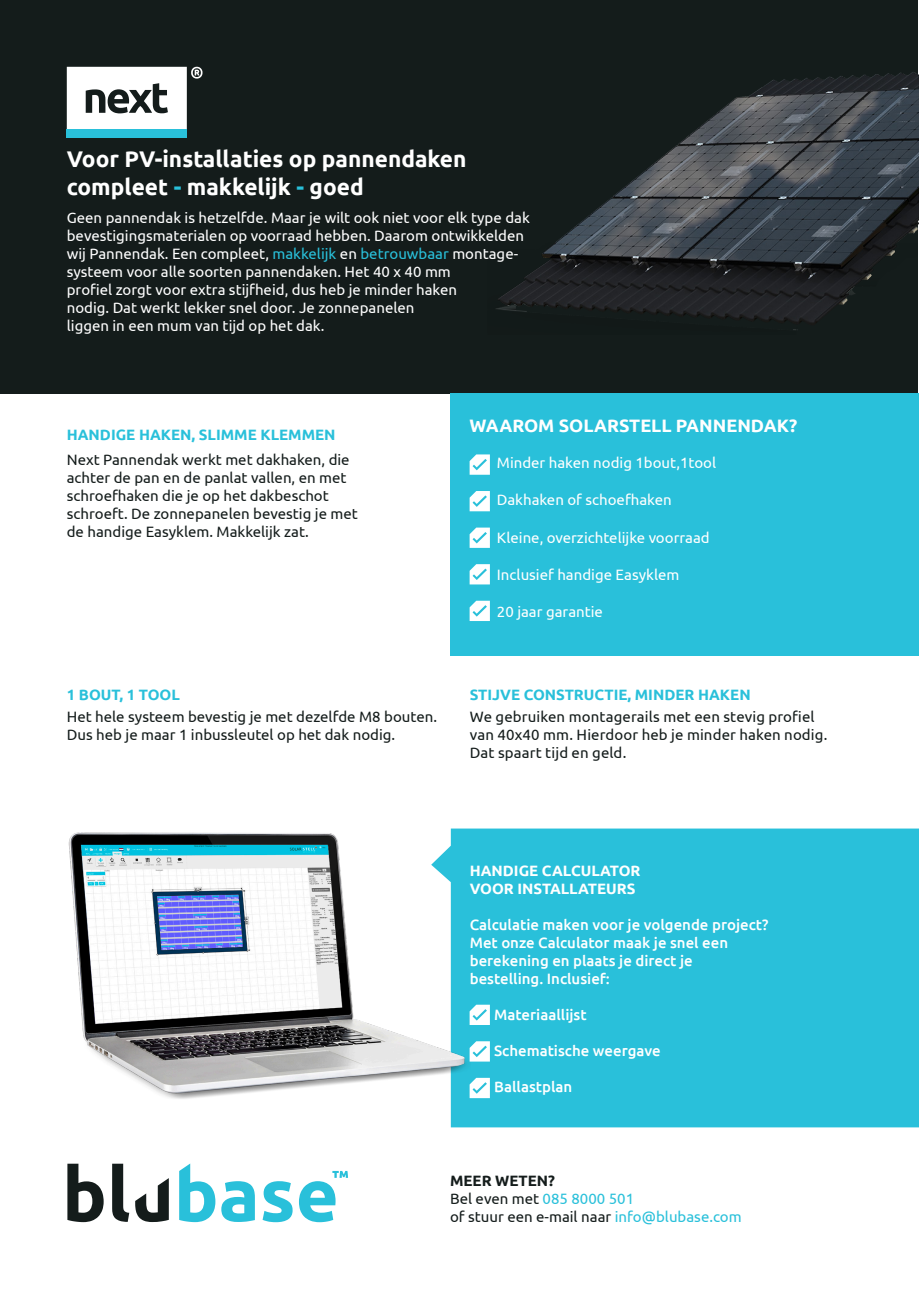
<style>
.page{position:relative;width:919px;height:1289px;background:#fff}
.page>*{position:absolute;margin:0;border:0;box-sizing:border-box;transform-origin:0 0}
.t1{font:700 22.65px/27.2px "Ubuntu";color:#fff}
.t2{font:700 18px "Ubuntu";color:#fff}
.t3{font:15px/18px "Ubuntu";color:#fff}
.t4{font:15px/18px "Ubuntu";color:#141c1b}
.t5{font:500 15px/18px "Ubuntu";color:#fff}
.t6{font:700 15px "Ubuntu";color:#29c0da}
.t7{font:700 15px/18px "Ubuntu";color:#fff}
.s1{color:#29c0da}
.s2{font-weight:700;color:#29c0da}
.s3{font-weight:700}
</style>
<div class="page">
<div style="left:1px;top:0;width:917px;height:393px;background:#141c1b"></div>
<div style="left:450px;top:393px;width:468px;height:263px;background:#29c0da"></div>
<div style="left:450px;top:828px;width:468px;height:299px;background:#29c0da"></div>
<img style="left:496px;top:72px;width:422px;height:258px">
<svg style="left:67px;top:1163px;width:37px;height:59px"></svg>
<svg style="left:112px;top:1163px;width:17px;height:58px"></svg>
<svg style="left:221px;top:1181px;width:34px;height:40px"></svg>
<svg style="left:262px;top:1181px;width:30px;height:41px"></svg>
<svg style="left:135px;top:1178px;width:34px;height:43px"></svg>
<svg style="left:179px;top:1163px;width:36px;height:59px"></svg>
<svg style="left:299px;top:1170px;width:49px;height:52px"></svg>
<img style="left:68px;top:828px;width:402px;height:280px">
<svg style="left:469px;top:454px;width:21px;height:21px"></svg>
<svg style="left:469px;top:491px;width:21px;height:20px"></svg>
<svg style="left:469px;top:527px;width:21px;height:21px"></svg>
<svg style="left:469px;top:1004px;width:21px;height:20px"></svg>
<svg style="left:469px;top:564px;width:21px;height:20px"></svg>
<svg style="left:469px;top:1041px;width:21px;height:20px"></svg>
<svg style="left:469px;top:600px;width:21px;height:21px"></svg>
<svg style="left:469px;top:1077px;width:21px;height:21px"></svg>
<svg style="left:67px;top:67px;width:135px;height:63px"></svg>
<div style="left:67px;top:130px;width:120px;height:8px;background:#29c0da"></div>
<p class="t1" style="left:67px;top:145px;width:401px">Voor PV-installaties op pannendaken compleet <span class="s1">-</span> makkelijk <span class="s1">-</span> goed</p>
<p class="t3" style="left:67px;top:208px;width:464px">Geen pannendak is hetzelfde. Maar je wilt ook niet voor elk type dak bevestigingsmaterialen op voorraad hebben. Daarom ontwikkelden wij Pannendak. Een compleet, <span class="s1">makkelijk</span> en <span class="s1">betrouwbaar</span> montage&shy;systeem voor alle soorten pannendaken. Het 40 x 40 mm<br>profiel zorgt voor extra stijfheid, dus heb je minder haken<br>nodig. Dat werkt lekker snel door. Je zonnepanelen<br>liggen in een mum van tijd op het dak.</p>
<p class="t6" style="left:67px;top:425px;width:270px">HANDIGE HAKEN, SLIMME KLEMMEN</p>
<p class="t4" style="left:67px;top:450px;width:292px">Next Pannendak werkt met dakhaken, die achter de pan en de panlat vallen, en met schroefhaken die je op het dakbeschot schroeft. De zonnepanelen bevestig je met de handige Easyklem. Makkelijk zat.</p>
<p class="t6" style="left:67px;top:685px;width:115px">1 BOUT, 1 TOOL</p>
<p class="t4" style="left:67px;top:707px;width:372px">Het hele systeem bevestig je met dezelfde M8 bouten.<br>Dus heb je maar 1 inbussleutel op het dak nodig.</p>
<p class="t2" style="left:469px;top:414px;width:329px">WAAROM SOLARSTELL PANNENDAK?</p>
<p class="t3" style="left:497px;top:453px;width:221px">Minder haken nodig 1bout,1tool</p>
<p class="t3" style="left:497px;top:490px;width:176px">Dakhaken of schoefhaken</p>
<p class="t3" style="left:497px;top:527px;width:214px">Kleine, overzichtelijke voorraad</p>
<p class="t3" style="left:497px;top:565px;width:184px">Inclusief handige Easyklem</p>
<p class="t3" style="left:497px;top:602px;width:108px">20 jaar garantie</p>
<p class="t4" style="left:470px;top:682px;width:346px;line-height:22.5px"><span class="s2">STIJVE CONSTRUCTIE, MINDER HAKEN<br></span>We gebruiken montagerails met een stevig profiel</p>
<p class="t4" style="left:470px;top:725px;width:359px">van 40x40 mm. Hierdoor heb je minder haken nodig.<br>Dat spaart tijd en geld.</p>
<p class="t7" style="left:469px;top:861px;width:172px">HANDIGE CALCULATOR<br>VOOR INSTALLATEURS</p>
<p class="t5" style="left:469px;top:914px;width:300px">Calculatie maken voor je volgende project?<br>Met onze Calculator maak je snel een berekening en plaats je direct je bestelling. Inclusief:</p>
<p class="t5" style="left:494px;top:1004px;width:94px">Materiaallijst</p>
<p class="t5" style="left:494px;top:1040px;width:168px">Schematische weergave</p>
<p class="t5" style="left:494px;top:1076px;width:80px">Ballastplan</p>
<p class="t4" style="left:450px;top:1171px;width:293px"><span class="s3">MEER WETEN?<br></span>Bel even met <span class="s1">085 8000 501<br></span>of stuur een e-mail naar <span class="s1">info@blubase.com</span></p>
</div>
